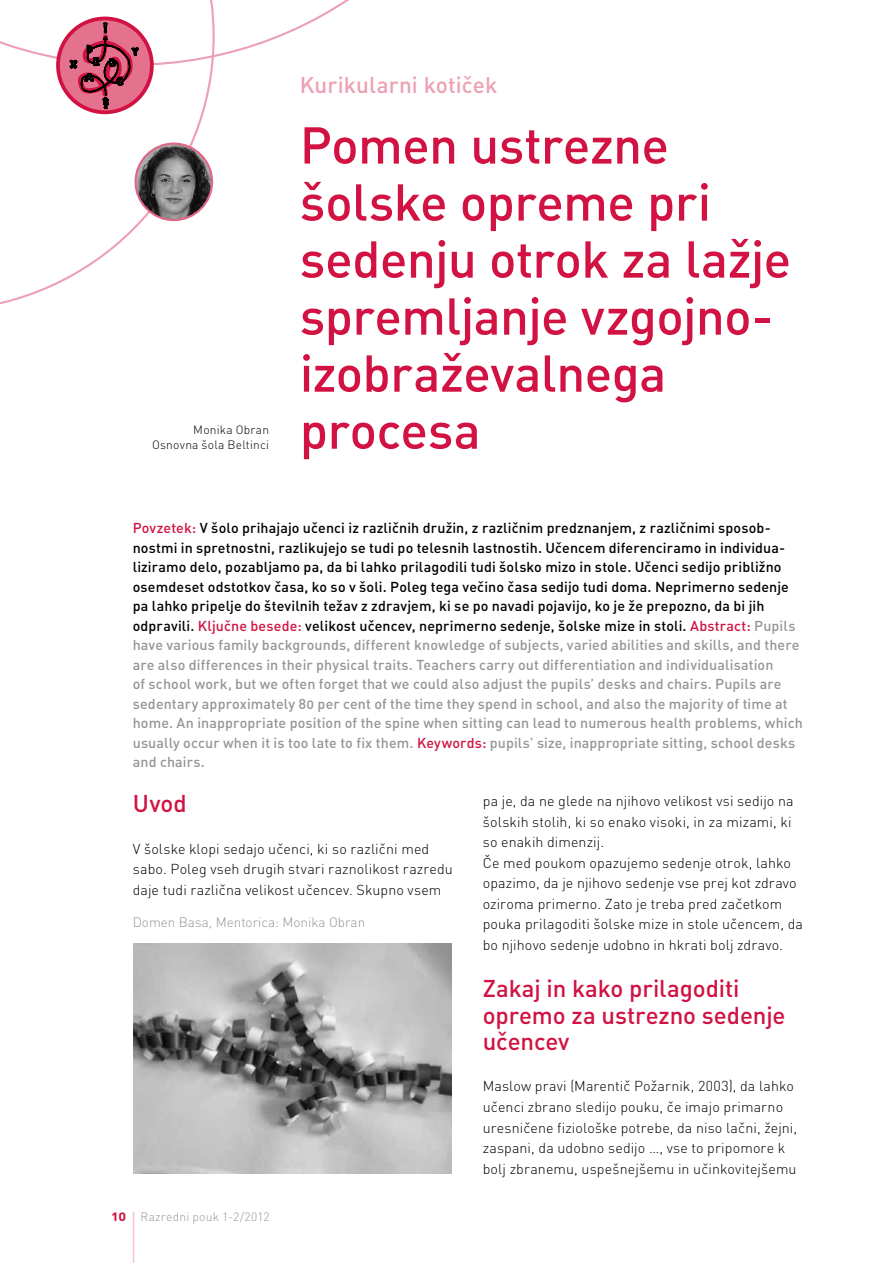
<style>
.page{position:relative;width:893px;height:1263px;background:#fff}
.page>*{position:absolute;margin:0;border:0;box-sizing:border-box;transform-origin:0 0}
.t1{font:51px/57px "DINCE Medium Alternate";letter-spacing:-.01em;color:#d11242}
.t2{font:24px/26.5px "DINCE Medium Alternate";letter-spacing:-.005em;color:#d11242}
.t3{font:22.5px "DINCE Medium Alternate";letter-spacing:.005em;color:#eda0b3}
.t4{font:14.25px/19.5px "DINCE Medium Alternate";letter-spacing:.01em;color:#939598}
.t5{font:300 14.25px/20.5px "DINP";letter-spacing:.01em;color:#000}
.t6{font:300 13.5px "DINP";color:#939598}
.t7{font:300 12px/15px "DINP";letter-spacing:.015em;color:#000;text-align:right}
.t8{font:300 12px "DINP";letter-spacing:.02em;color:#939598}
.s1{color:#d11242}
.s2{color:#000}
.s3{font-family:"DINCE Bold Alternate";font-weight:400;font-size:14.25px;color:#d11242}
</style>
<div class="page">
<hr style="left:133px;top:1212px;width:1px;height:51px;background:#f4c4d0">
<svg style="left:0;top:109px;width:214px;height:196px"></svg>
<img style="left:136px;top:144px;width:75px;height:76px">
<div style="left:135px;top:143px;width:78px;height:78px;border:2px solid #e16584;border-radius:50%"></div>
<img style="left:133px;top:943px;width:318px;height:231px">
<svg style="left:0;top:0;width:349px;height:109px"></svg>
<div style="left:56px;top:17px;width:98px;height:97px;border:4px solid #d11242;border-radius:50%"></div>
<p class="t7" style="left:152px;top:422px;width:118px">Monika Obran<br>Osnovna šola Beltinci</p>
<h3 class="t3" style="left:300px;top:70px;width:199px">Kurikularni kotiček</h3>
<h1 class="t1" style="left:300px;top:115px;width:493px">Pomen ustrezne šolske opreme pri sedenju otrok za lažje spremljanje vzgojno&shy;izobraževalnega procesa</h1>
<p class="t4" style="left:133px;top:518px;width:672px"><span class="s1">Povzetek:</span> <span class="s2">V šolo prihajajo učenci iz različnih družin, z različnim predznanjem, z različnimi sposob&shy;nostmi in spretnostni, razlikujejo se tudi po telesnih lastnostih. Učencem diferenciramo in individua&shy;liziramo delo, pozabljamo pa, da bi lahko prilagodili tudi šolsko mizo in stole. Učenci sedijo približno osemdeset odstotkov časa, ko so v šoli. Poleg tega večino časa sedijo tudi doma. Neprimerno sedenje pa lahko pripelje do številnih težav z zdravjem, ki se po navadi pojavijo, ko je že prepozno, da bi jih odpravili.</span> <span class="s1">Ključne besede:</span> <span class="s2">velikost učencev, neprimerno sedenje, šolske mize in stoli.</span> <span class="s1">Abstract:</span> Pupils have various family backgrounds, different knowledge of subjects, varied abilities and skills, and there are also differences in their physical traits. Teachers carry out differentiation and individualisation<br>of school work, but we often forget that we could also adjust the pupils’ desks and chairs. Pupils are sedentary approximately 80 per cent of the time they spend in school, and also the majority of time at home. An inappropriate position of the spine when sitting can lead to numerous health problems, which usually occur when it is too late to fix them. <span class="s1">Keywords:</span> pupils’ size, inappropriate sitting, school desks and chairs.</p>
<h2 class="t2" style="left:133px;top:789px;width:55px">Uvod</h2>
<p class="t5" style="left:133px;top:838px;width:322px">V šolske klopi sedajo učenci, ki so različni med sabo. Poleg vseh drugih stvari raznolikost razredu daje tudi različna velikost učencev. Skupno vsem</p>
<p class="t5" style="left:483px;top:790px;width:322px">pa je, da ne glede na njihovo velikost vsi sedijo na šolskih stolih, ki so enako visoki, in za mizami, ki so enakih dimenzij.<br>Če med poukom opazujemo sedenje otrok, lahko opazimo, da je njihovo sedenje vse prej kot zdravo oziroma primerno. Zato je treba pred začetkom pouka prilagoditi šolske mize in stole učencem, da bo njihovo sedenje udobno in hkrati bolj zdravo.</p>
<h2 class="t2" style="left:483px;top:974px;width:304px">Zakaj in kako prilagoditi opremo za ustrezno sedenje učencev</h2>
<p class="t5" style="left:483px;top:1076px;width:316px">Maslow pravi (Marentič Požarnik, 2003), da lahko učenci zbrano sledijo pouku, če imajo primarno uresničene fiziološke potrebe, da niso lačni, žejni, zaspani, da udobno sedijo …, vse to pripomore k bolj zbranemu, uspešnejšemu in učinkovitejšemu</p>
<p class="t6" style="left:133px;top:913px;width:234px">Domen Basa, Mentorica: Monika Obran</p>
<p class="t8" style="left:112px;top:1209px;width:159px"><span class="s3">10</span> Razredni pouk 1-2/2012</p>
</div>
